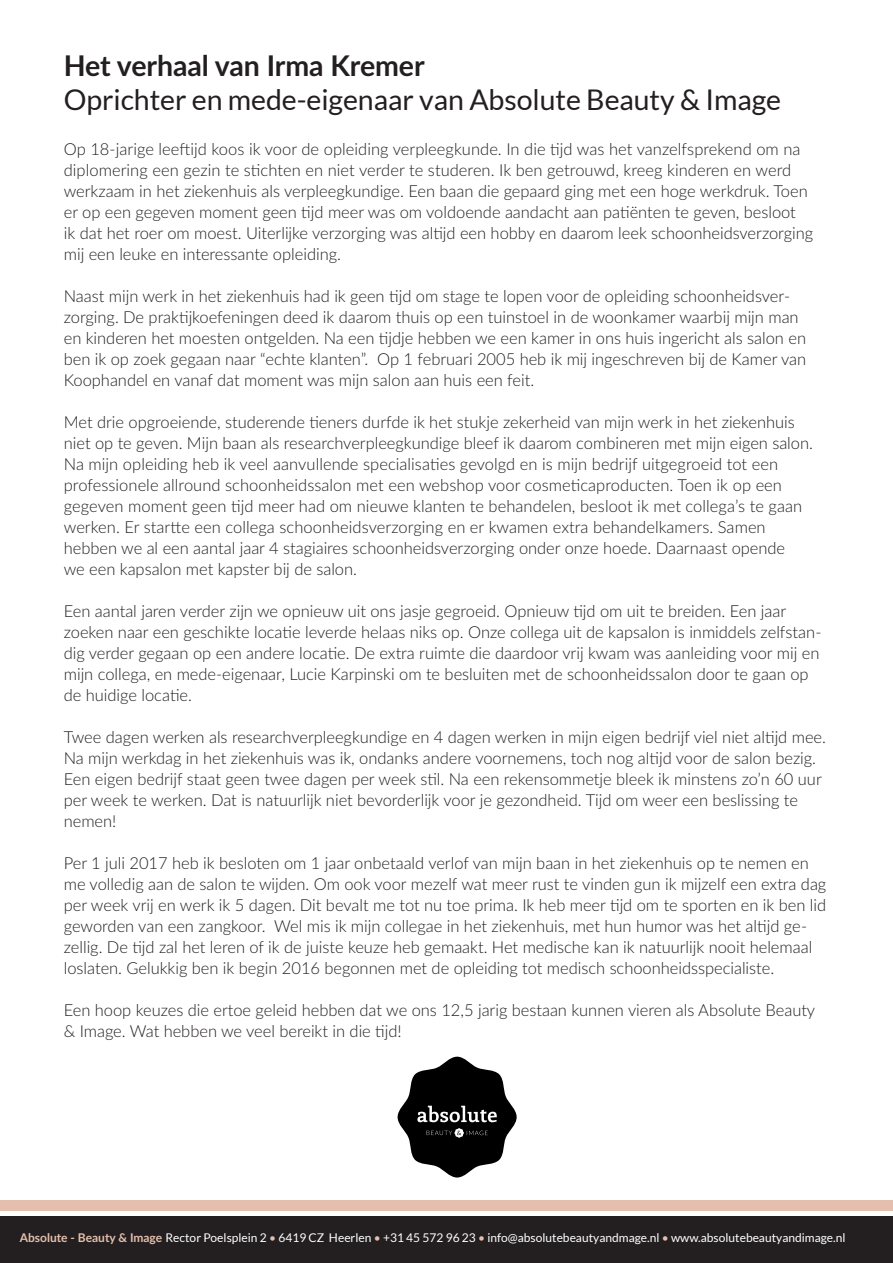
<style>
.page{position:relative;width:893px;height:1263px;background:#fff}
.page>*{position:absolute;margin:0;border:0;box-sizing:border-box;transform-origin:0 0}
.t1{font:28.5px "Lato";letter-spacing:-.005em;color:#231f20}
.t2{font:700 28.5px "Lato";letter-spacing:-.005em;color:#231f20}
.t3{font:300 16.5px/21px "Lato";color:#231f20}
.t4{font:12px "Lato";color:#fff}
.s1{font-weight:700;color:#e5bfae}
.s2{color:#e5bfae}
</style>
<div class="page">
<div style="left:0;top:1216px;width:893px;height:47px;background:#231f20"></div>
<div style="left:0;top:1200px;width:893px;height:10px;background:#e5bfae"></div>
<svg style="left:398px;top:1057px;width:119px;height:120px"></svg>
<p class="t2" style="left:64px;top:45px;width:362px">Het verhaal van Irma Kremer</p>
<p class="t1" style="left:64px;top:84px;width:719px">Oprichter en mede-eigenaar van Absolute Beauty &amp; Image</p>
<p class="t3" style="left:64px;top:138px;width:745px">Op 18-jarige leeftijd koos ik voor de opleiding verpleegkunde. In die tijd was het vanzelfsprekend om na diplomering een gezin te stichten en niet verder te studeren. Ik ben getrouwd, kreeg kinderen en werd werkzaam in het ziekenhuis als verpleegkundige. Een baan die gepaard ging met een hoge werkdruk. Toen</p>
<p class="t3" style="left:64px;top:201px;width:734px">er op een gegeven moment geen tijd meer was om voldoende aandacht aan patiënten te geven, besloot</p>
<p class="t3" style="left:64px;top:222px;width:751px">ik dat het roer om moest. Uiterlijke verzorging was altijd een hobby en daarom leek schoonheidsverzorging mij een leuke en interessante opleiding.</p>
<p class="t3" style="left:64px;top:285px;width:744px">Naast mijn werk in het ziekenhuis had ik geen tijd om stage te lopen voor de opleiding schoonheidsver&shy;zorging. De praktijkoefeningen deed ik daarom thuis op een tuinstoel in de woonkamer waarbij mijn man en kinderen het moesten ontgelden. Na een tijdje hebben we een kamer in ons huis ingericht als salon en ben ik op zoek gegaan naar “echte klanten”. Op 1 februari 2005 heb ik mij ingeschreven bij de Kamer van Koophandel en vanaf dat moment was mijn salon aan huis een feit.</p>
<p class="t3" style="left:64px;top:411px;width:732px">Met drie opgroeiende, studerende tieners durfde ik het stukje zekerheid van mijn werk in het ziekenhuis</p>
<p class="t3" style="left:64px;top:432px;width:751px">niet op te geven. Mijn baan als researchverpleegkundige bleef ik daarom combineren met mijn eigen salon.<br>Na mijn opleiding heb ik veel aanvullende specialisaties gevolgd en is mijn bedrijf uitgegroeid tot een</p>
<p class="t3" style="left:64px;top:474px;width:720px">professionele allround schoonheidssalon met een webshop voor cosmeticaproducten. Toen ik op een</p>
<p class="t3" style="left:64px;top:495px;width:740px">gegeven moment geen tijd meer had om nieuwe klanten te behandelen, besloot ik met collega’s te gaan werken. Er startte een collega schoonheidsverzorging en er kwamen extra behandelkamers. Samen</p>
<p class="t3" style="left:64px;top:537px;width:723px">hebben we al een aantal jaar 4 stagiaires schoonheidsverzorging onder onze hoede. Daarnaast opende</p>
<p class="t3" style="left:64px;top:558px;width:295px">we een kapsalon met kapster bij de salon.</p>
<p class="t3" style="left:64px;top:600px;width:759px">Een aantal jaren verder zijn we opnieuw uit ons jasje gegroeid. Opnieuw tijd om uit te breiden. Een jaar zoeken naar een geschikte locatie leverde helaas niks op. Onze collega uit de kapsalon is inmiddels zelfstan&shy;dig verder gegaan op een andere locatie. De extra ruimte die daardoor vrij kwam was aanleiding voor mij en mijn collega, en mede-eigenaar, Lucie Karpinski om te besluiten met de schoonheidssalon door te gaan op de huidige locatie.</p>
<p class="t3" style="left:64px;top:726px;width:764px">Twee dagen werken als researchverpleegkundige en 4 dagen werken in mijn eigen bedrijf viel niet altijd mee.<br>Na mijn werkdag in het ziekenhuis was ik, ondanks andere voornemens, toch nog altijd voor de salon bezig.<br>Een eigen bedrijf staat geen twee dagen per week stil. Na een rekensommetje bleek ik minstens zo’n 60 uur per week te werken. Dat is natuurlijk niet bevorderlijk voor je gezondheid. Tijd om weer een beslissing te nemen!</p>
<p class="t3" style="left:64px;top:852px;width:764px">Per 1 juli 2017 heb ik besloten om 1 jaar onbetaald verlof van mijn baan in het ziekenhuis op te nemen en me volledig aan de salon te wijden. Om ook voor mezelf wat meer rust te vinden gun ik mijzelf een extra dag per week vrij en werk ik 5 dagen. Dit bevalt me tot nu toe prima. Ik heb meer tijd om te sporten en ik ben lid geworden van een zangkoor. Wel mis ik mijn collegae in het ziekenhuis, met hun humor was het altijd ge&shy;zellig. De tijd zal het leren of ik de juiste keuze heb gemaakt. Het medische kan ik natuurlijk nooit helemaal loslaten. Gelukkig ben ik begin 2016 begonnen met de opleiding tot medisch schoonheidsspecialiste.</p>
<p class="t3" style="left:64px;top:999px;width:753px">Een hoop keuzes die ertoe geleid hebben dat we ons 12,5 jarig bestaan kunnen vieren als Absolute Beauty &amp; Image. Wat hebben we veel bereikt in die tijd!</p>
<p class="t4" style="left:20px;top:1231px;width:827px"><span class="s1">Absolute - Beauty &amp; Image</span> Rector Poelsplein 2 <span class="s2">•</span> 6419 CZ Heerlen <span class="s2">•</span> +31 45 572 96 23 <span class="s2">•</span> info@absolutebeautyandmage.nl <span class="s2">•</span> www.absolutebeautyandimage.nl</p>
</div>
